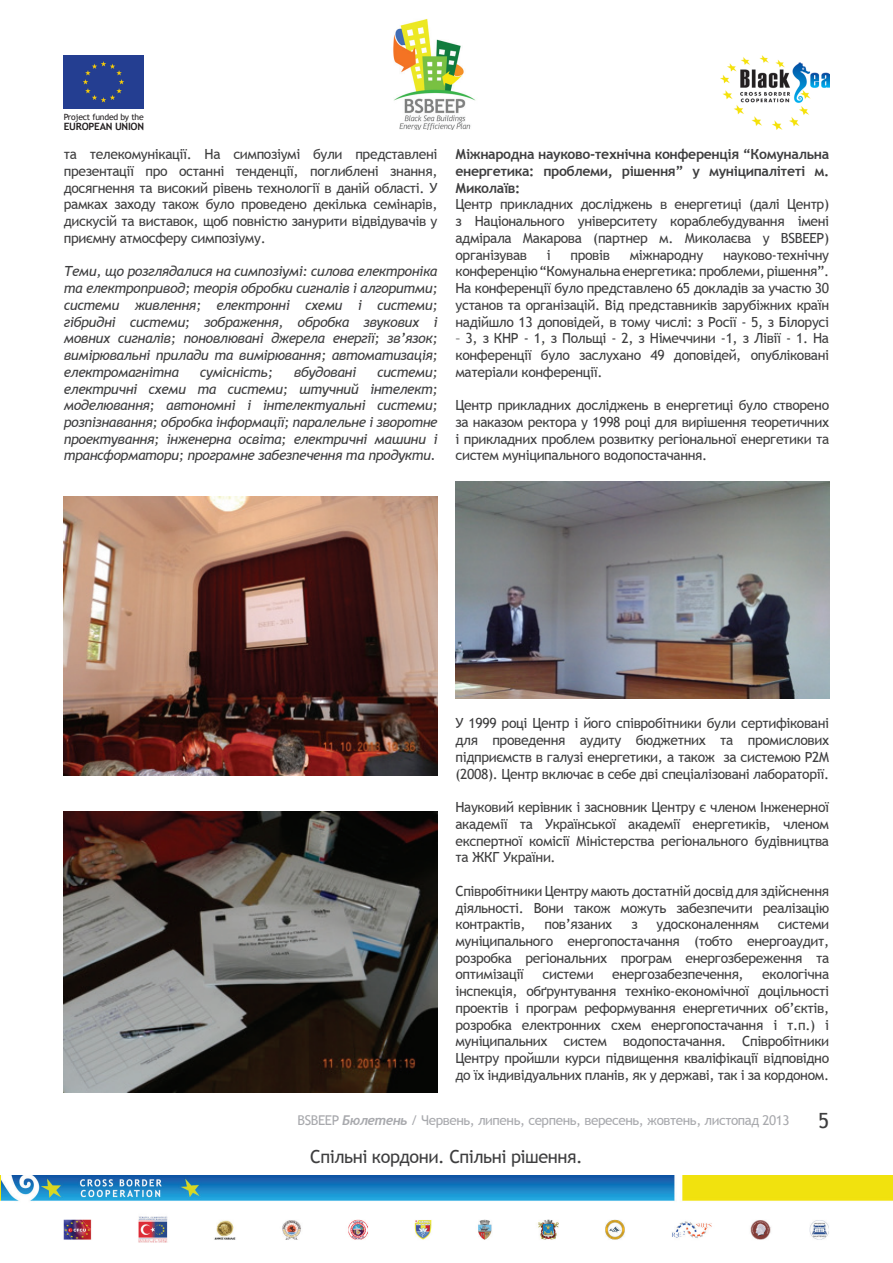
<style>
.page{position:relative;width:893px;height:1263px;background:#fff}
.page>*{position:absolute;margin:0;border:0;box-sizing:border-box;transform-origin:0 0}
.t1{font:21px "Trebuchet MS";color:#3e3e3f}
.t2{font:18px "Trebuchet MS";letter-spacing:-.025em;color:#3e3e3f}
.t3{font:13.95px/16.8px "Trebuchet MS";letter-spacing:-.025em;color:#3e3e3f;text-align:justify}
.t4{font:italic 13.95px/16.8px "Trebuchet MS";letter-spacing:-.025em;color:#3e3e3f;text-align:justify}
.t5{font:700 13.95px/16.8px "Trebuchet MS";letter-spacing:-.025em;color:#3e3e3f;text-align:justify}
.t6{font:13.5px "Trebuchet MS";letter-spacing:-.03em;color:#a8a9ad}
.t7{font:700 10.05px "Trebuchet MS";letter-spacing:-.025em;color:#231f20}
.t8{font:8.55px "Trebuchet MS";letter-spacing:-.025em;color:#231f20}
.s1{font-family:"Trebuchet";font-weight:700;font-style:italic}
</style>
<div class="page">
<img style="left:0;top:1175px;width:893px;height:68px">
<div style="left:64px;top:56px;width:79px;height:53px;background:#243e91"></div>
<img style="left:393px;top:19px;width:83px;height:111px">
<img style="left:721px;top:56px;width:108px;height:74px">
<img style="left:64px;top:496px;width:373px;height:280px">
<img style="left:64px;top:811px;width:373px;height:282px">
<img style="left:455px;top:482px;width:374px;height:217px">
<p class="t8" style="left:64px;top:111px;width:81px">Project funded by the</p>
<p class="t7" style="left:64px;top:120px;width:82px">EUROPEAN UNION</p>
<p class="t3" style="left:64px;top:146px;width:375px">та телекомунікації. На симпозіумі були представлені презентації про останні тенденції, поглиблені знання, досягнення та високий рівень технології в даній області. У рамках заходу також було проведено декілька семінарів, дискусій та виставок, щоб повністю занурити відвідувачів у приємну атмосферу симпозіуму.</p>
<p class="t4" style="left:64px;top:263px;width:375px">Теми, що розглядалися на симпозіумі: силова електроніка та електропривод; теорія обробки сигналів і алгоритми; системи живлення; електронні схеми і системи; гібридні системи; зображення, обробка звукових і мовних сигналів; поновлювані джерела енергії; зв’язок; вимірювальні прилади та вимірювання; автоматизація; електромагнітна</p>
<p class="t4" style="left:200px;top:363px;width:75px">сумісність;</p>
<p class="t4" style="left:294px;top:363px;width:64px">вбудовані</p>
<p class="t4" style="left:64px;top:363px;width:375px;text-indent:313px">системи; електричні схеми та системи; штучний інтелект; моделювання; автономні і інтелектуальні системи; розпізнавання; обробка інформації; паралельне і зворотне проектування; інженерна освіта; електричні машини і трансформатори; програмне забезпечення та продукти.</p>
<p class="t5" style="left:455px;top:146px;width:375px">Міжнародна науково-технічна конференція “Комунальна енергетика: проблеми, рішення” у муніципалітеті м.<br>Миколаїв:</p>
<p class="t3" style="left:455px;top:196px;width:375px">Центр прикладних досліджень в енергетиці (далі Центр) з Національного університету кораблебудування імені адмірала Макарова (партнер м. Миколаєва у BSBEEP) організував</p>
<p class="t3" style="left:455px;top:246px;width:375px;text-indent:268px">науково-технічну конференцію “Комунальна енергетика: проблеми, рішення”.<br>На конференції було представлено 65 докладів за участю 30 установ та організацій. Від представників зарубіжних країн надійшло 13 доповідей, в тому числі: з Росії - 5, з Білорусі</p>
<p class="t3" style="left:455px;top:330px;width:375px">– 3, з КНР - 1, з Польщі - 2, з Німеччини -1, з Лівії - 1. На конференції було заслухано 49 доповідей, опубліковані матеріали конференції.</p>
<p class="t3" style="left:455px;top:397px;width:375px">Центр прикладних досліджень в енергетиці було створено за наказом ректора у 1998 році для вирішення теоретичних і прикладних проблем розвитку регіональної енергетики та систем муніципального водопостачання.</p>
<p class="t3" style="left:547px;top:246px;width:5px">і</p>
<p class="t3" style="left:570px;top:246px;width:41px">провів</p>
<p class="t3" style="left:630px;top:246px;width:75px">міжнародну</p>
<p class="t3" style="left:455px;top:715px;width:375px">У 1999 році Центр і його співробітники були сертифіковані для проведення аудиту бюджетних та промислових підприємств в галузі енергетики, а також за системою P2M (2008). Центр включає в себе дві спеціалізовані лабораторії.</p>
<p class="t3" style="left:455px;top:799px;width:375px">Науковий керівник і засновник Центру є членом Інженерної академії та Української академії енергетиків, членом експертної комісії Міністерства регіонального будівництва та ЖКГ України.</p>
<p class="t3" style="left:455px;top:882px;width:375px">Співробітники Центру мають достатній досвід для здійснення діяльності. Вони також можуть забезпечити реалізацію контрактів,</p>
<p class="t3" style="left:544px;top:916px;width:69px">пов’язаних</p>
<p class="t3" style="left:631px;top:916px;width:8px">з</p>
<p class="t3" style="left:657px;top:916px;width:104px">удосконаленням</p>
<p class="t3" style="left:455px;top:916px;width:375px;text-indent:322px">системи муніципального енергопостачання (тобто енергоаудит, розробка регіональних програм енергозбереження та оптимізації</p>
<p class="t3" style="left:542px;top:966px;width:53px">системи</p>
<p class="t3" style="left:612px;top:966px;width:133px">енергозабезпечення,</p>
<p class="t3" style="left:455px;top:966px;width:375px;text-indent:307px">екологічна інспекція, обґрунтування техніко-економічної доцільності проектів і програм реформування енергетичних об’єктів, розробка електронних схем енергопостачання і т.п.) і муніципальних систем водопостачання. Співробітники Центру пройшли курси підвищення кваліфікації відповідно до їх індивідуальних планів, як у державі, так і за кордоном.</p>
<p class="t6" style="left:297px;top:1111px;width:494px">BSBEEP <span class="s1">Бюлетень</span> / Червень, липень, серпень, вересень, жовтень, листопад 2013</p>
<h1 class="t1" style="left:818px;top:1107px;width:13px">5</h1>
<p class="t2" style="left:310px;top:1145px;width:274px">Спільні кордони. Спільні рішення.</p>
</div>
